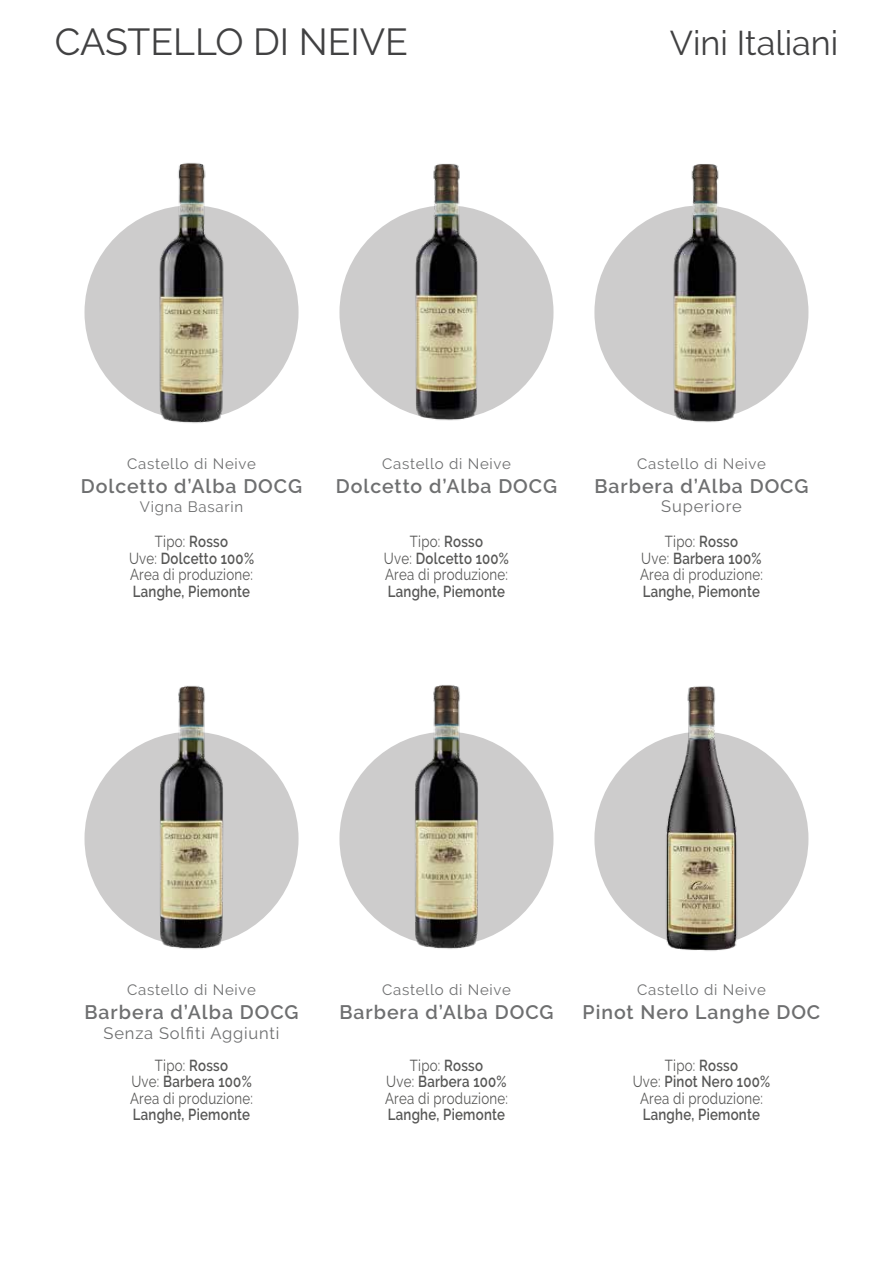
<style>
.page{position:relative;width:893px;height:1263px;background:#fff}
.page>*{position:absolute;margin:0;border:0;box-sizing:border-box;transform-origin:0 0}
.t1{font:37.5px "Raleway";color:#414142}
.t2{font:34.2px "Raleway";color:#414142}
.t3{font:600 19.5px "Raleway";letter-spacing:.05em;color:#6e6f70}
.t4{font:16.5px "Raleway";letter-spacing:.05em;color:#6e6f70}
.t5{font:15.9px/16.5px "Raleway";letter-spacing:.02em;color:#575756;text-align:center;scale:.83 1}
.t6{font:600 15.9px "Raleway";letter-spacing:.02em;color:#575756;scale:.83 1}
.t7{font:15px "Raleway";letter-spacing:.05em;color:#6e6f70}
.s1{font-weight:600}
</style>
<div class="page">
<div style="left:339px;top:205px;width:214px;height:214px;background:#cdcccc;border-radius:50%"></div>
<div style="left:339px;top:732px;width:214px;height:214px;background:#cdcccc;border-radius:50%"></div>
<div style="left:85px;top:205px;width:214px;height:214px;background:#cdcccc;border-radius:50%"></div>
<div style="left:85px;top:732px;width:214px;height:214px;background:#cdcccc;border-radius:50%"></div>
<div style="left:594px;top:205px;width:214px;height:214px;background:#cdcccc;border-radius:50%"></div>
<div style="left:594px;top:732px;width:214px;height:214px;background:#cdcccc;border-radius:50%"></div>
<img style="left:147px;top:163px;width:89px;height:260px">
<img style="left:403px;top:163px;width:87px;height:258px">
<img style="left:661px;top:164px;width:88px;height:259px">
<img style="left:146px;top:685px;width:91px;height:264px">
<img style="left:401px;top:685px;width:91px;height:264px">
<img style="left:656px;top:686px;width:91px;height:265px">
<h1 class="t1" style="left:55px;top:20px;width:355px">CASTELLO DI NEIVE</h1>
<h2 class="t2" style="left:670px;top:23px;width:170px">Vini Italiani</h2>
<p class="t7" style="left:127px;top:455px;width:130px">Castello di Neive</p>
<p class="t3" style="left:81px;top:474px;width:223px">Dolcetto d’Alba DOCG</p>
<p class="t7" style="left:140px;top:498px;width:105px">Vigna Basarin</p>
<p class="t5" style="left:129px;top:533px;width:152px">Tipo: <span class="s1">Rosso<br></span>Uve: <span class="s1">Dolcetto 100%<br></span>Area di produzione:</p>
<p class="t6" style="left:133px;top:582px;width:143px">Langhe, Piemonte</p>
<p class="t7" style="left:382px;top:455px;width:130px">Castello di Neive</p>
<p class="t3" style="left:336px;top:474px;width:223px">Dolcetto d’Alba DOCG</p>
<p class="t5" style="left:384px;top:533px;width:152px">Tipo: <span class="s1">Rosso<br></span>Uve: <span class="s1">Dolcetto 100%<br></span>Area di produzione:</p>
<p class="t6" style="left:388px;top:582px;width:143px">Langhe, Piemonte</p>
<p class="t7" style="left:637px;top:455px;width:130px">Castello di Neive</p>
<p class="t3" style="left:594px;top:474px;width:216px">Barbera d’Alba DOCG</p>
<p class="t4" style="left:661px;top:497px;width:82px">Superiore</p>
<p class="t5" style="left:640px;top:533px;width:150px">Tipo: <span class="s1">Rosso<br></span>Uve: <span class="s1">Barbera 100%<br></span>Area di produzione:</p>
<p class="t6" style="left:643px;top:582px;width:143px">Langhe, Piemonte</p>
<p class="t7" style="left:127px;top:981px;width:130px">Castello di Neive</p>
<p class="t3" style="left:84px;top:1001px;width:216px">Barbera d’Alba DOCG</p>
<p class="t4" style="left:104px;top:1023px;width:177px">Senza Solfiti Aggiunti</p>
<p class="t5" style="left:130px;top:1057px;width:150px">Tipo: <span class="s1">Rosso<br></span>Uve: <span class="s1">Barbera 100%<br></span>Area di produzione:</p>
<p class="t6" style="left:133px;top:1105px;width:143px">Langhe, Piemonte</p>
<p class="t7" style="left:382px;top:981px;width:130px">Castello di Neive</p>
<p class="t3" style="left:339px;top:1001px;width:216px">Barbera d’Alba DOCG</p>
<p class="t5" style="left:385px;top:1057px;width:150px">Tipo: <span class="s1">Rosso<br></span>Uve: <span class="s1">Barbera 100%<br></span>Area di produzione:</p>
<p class="t6" style="left:388px;top:1105px;width:143px">Langhe, Piemonte</p>
<p class="t7" style="left:637px;top:981px;width:130px">Castello di Neive</p>
<p class="t3" style="left:583px;top:1001px;width:239px">Pinot Nero Langhe DOC</p>
<p class="t5" style="left:633px;top:1057px;width:167px">Tipo: <span class="s1">Rosso<br></span>Uve: <span class="s1">Pinot Nero 100%<br></span>Area di produzione:</p>
<p class="t6" style="left:643px;top:1105px;width:143px">Langhe, Piemonte</p>
</div>
